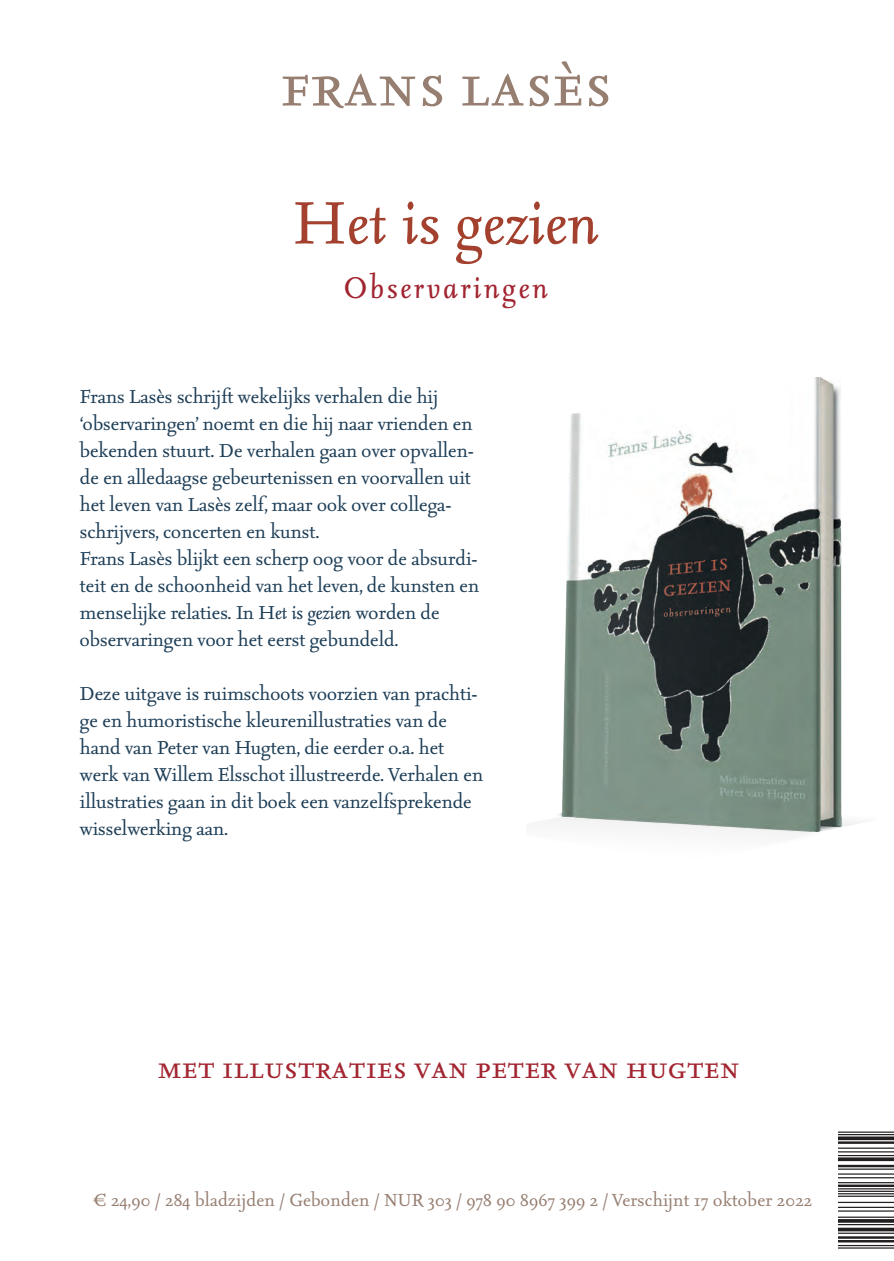
<style>
.page{position:relative;width:894px;height:1261px;background:#fff}
.page>*{position:absolute;margin:0;border:0;box-sizing:border-box;transform-origin:0 0}
.t1{font:italic 72px "Seria";letter-spacing:.01em;color:#a3402e}
.t2{font:72px "Seria Regular Caps";color:#967e71}
.t3{font:36px "Seria Regular Caps";color:#a22531}
.t4{font:italic 36px "Seria";letter-spacing:.08em;color:#a22531}
.t5{font:22.5px/27px "Seria";color:#1c3d56}
.t6{font:21px "Seria";letter-spacing:.01em;color:#967e71}
.s1{font-style:italic}
</style>
<div class="page">
<svg style="left:838px;top:1135px;width:55px;height:112px"></svg>
<hr style="left:838px;top:1131px;width:55px;height:2px;background:#231f20">
<hr style="left:838px;top:1134px;width:55px;height:1px;background:#231f20">
<svg style="left:838px;top:1136px;width:55px;height:4px"></svg>
<hr style="left:838px;top:1141px;width:55px;height:3px;background:#231f20">
<hr style="left:838px;top:1147px;width:55px;height:2px;background:#231f20">
<hr style="left:838px;top:1151px;width:55px;height:1px;background:#231f20">
<hr style="left:838px;top:1155px;width:55px;height:1px;background:#231f20">
<svg style="left:838px;top:1157px;width:55px;height:4px"></svg>
<hr style="left:838px;top:1165px;width:55px;height:2px;background:#231f20">
<hr style="left:838px;top:1168px;width:55px;height:2px;background:#231f20">
<hr style="left:838px;top:1173px;width:55px;height:2px;background:#231f20">
<hr style="left:838px;top:1177px;width:55px;height:1px;background:#231f20">
<hr style="left:838px;top:1182px;width:55px;height:1px;background:#231f20">
<hr style="left:838px;top:1184px;width:55px;height:3px;background:#231f20">
<hr style="left:838px;top:1188px;width:55px;height:1px;background:#231f20">
<hr style="left:838px;top:1191px;width:55px;height:1px;background:#231f20">
<hr style="left:838px;top:1193px;width:55px;height:1px;background:#231f20">
<hr style="left:838px;top:1196px;width:55px;height:1px;background:#231f20">
<hr style="left:838px;top:1202px;width:55px;height:1px;background:#231f20">
<hr style="left:838px;top:1207px;width:55px;height:1px;background:#231f20">
<hr style="left:838px;top:1210px;width:55px;height:2px;background:#231f20">
<hr style="left:838px;top:1216px;width:55px;height:2px;background:#231f20">
<svg style="left:838px;top:1219px;width:55px;height:4px"></svg>
<hr style="left:838px;top:1224px;width:55px;height:1px;background:#231f20">
<hr style="left:838px;top:1228px;width:55px;height:3px;background:#231f20">
<hr style="left:838px;top:1233px;width:55px;height:1px;background:#231f20">
<hr style="left:838px;top:1236px;width:55px;height:3px;background:#231f20">
<hr style="left:838px;top:1240px;width:55px;height:2px;background:#231f20">
<hr style="left:838px;top:1245px;width:55px;height:1px;background:#231f20">
<hr style="left:838px;top:1247px;width:55px;height:2px;background:#231f20">
<img style="left:546px;top:377px;width:315px;height:458px">
<h1 class="t2" style="left:280px;top:48px;width:333px">frans lasès</h1>
<h1 class="t1" style="left:293px;top:189px;width:307px">Het is gezien</h1>
<h2 class="t4" style="left:343px;top:270px;width:206px">Observaringen</h2>
<p class="t5" style="left:80px;top:383px;width:400px">Frans Lasès schrijft wekelijks verhalen die hij ‘observaringen’ noemt en die hij naar vrienden en bekenden stuurt. De verhalen gaan over opvallen&shy;de en alledaagse gebeurtenissen en voorvallen uit het leven van Lasès zelf, maar ook over collega&shy;schrijvers, concerten en kunst.<br>Frans Lasès blijkt een scherp oog voor de absurdi&shy;teit en de schoonheid van het leven, de kunsten en menselijke relaties. In <span class="s1">Het is gezien</span> worden de observaringen voor het eerst gebundeld.</p>
<p class="t5" style="left:80px;top:680px;width:404px">Deze uitgave is ruimschoots voorzien van prachti&shy;ge en humoristische kleurenillustraties van de hand van Peter van Hugten, die eerder o.a. het werk van Willem Elsschot illustreerde. Verhalen en illustraties gaan in dit boek een vanzelfsprekende wisselwerking aan.</p>
<h2 class="t3" style="left:157px;top:1050px;width:584px">met illustraties van peter van hugten</h2>
<p class="t6" style="left:94px;top:1189px;width:719px">€ 24,90 / 284 bladzijden / Gebonden / NUR 303 / 978 90 8967 399 2 / Verschijnt 17 oktober 2022</p>
</div>
